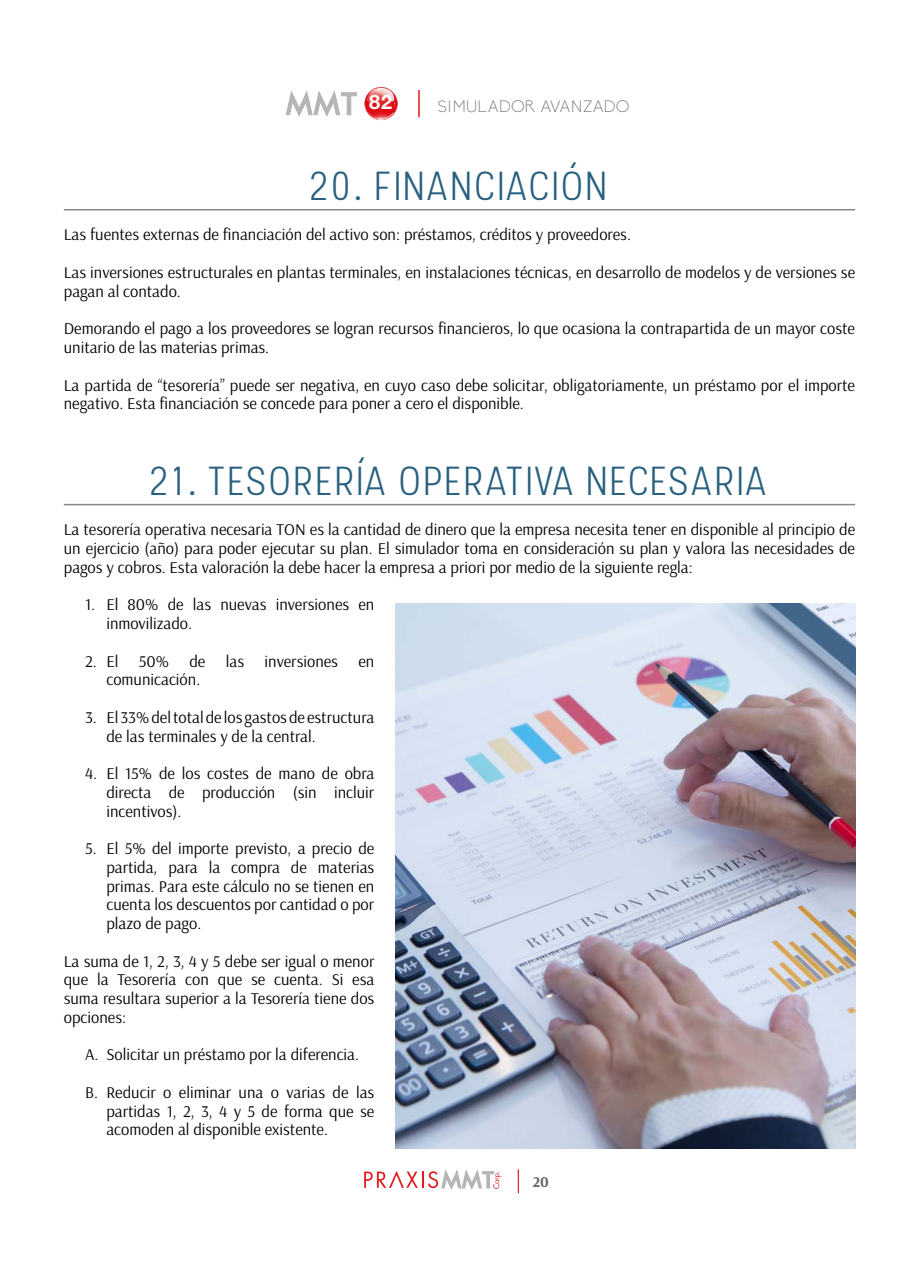
<style>
.page{position:relative;width:919px;height:1263px;background:#fff}
.page>*{position:absolute;margin:0;border:0;box-sizing:border-box;transform-origin:0 0}
.t1{font:300 40.5px "Stellar";letter-spacing:.02em;color:#28607f}
.t2{font:700 19.95px "Helvetica Neue";color:#fff}
.t3{font:16.5px/18.8px "Arsenal";color:#000}
.t4{font:300 16.2px "Biko";letter-spacing:.03em;color:#666}
.t5{font:700 15px "Arsenal";color:#666}
</style>
<div class="page">
<svg style="left:364px;top:1170px;width:137px;height:19px"></svg>
<svg style="left:517px;top:1169px;width:2px;height:24px"></svg>
<svg style="left:364px;top:87px;width:33px;height:34px"></svg>
<svg style="left:285px;top:91px;width:72px;height:26px"></svg>
<hr style="left:418px;top:90px;width:2px;height:27px;background:#e11c1d">
<hr style="left:64px;top:209px;width:791px;height:1px;background:#878787">
<hr style="left:64px;top:504px;width:791px;height:1px;background:#878787">
<img style="left:395px;top:604px;width:460px;height:544px">
<p class="t2" style="left:369px;top:90px;width:25px">82</p>
<p class="t4" style="left:437px;top:97px;width:193px">SIMULADOR AVANZADO</p>
<h1 class="t1" style="left:310px;top:163px;width:300px">20. FINANCIACIÓN</h1>
<p class="t3" style="left:64px;top:226px;width:568px">Las fuentes externas de financiación del activo son: préstamos, créditos y proveedores.</p>
<p class="t3" style="left:64px;top:263px;width:792px">Las inversiones estructurales en plantas terminales, en instalaciones técnicas, en desarrollo de modelos y de versiones se pagan al contado.</p>
<p class="t3" style="left:64px;top:319px;width:792px">Demorando el pago a los proveedores se logran recursos financieros, lo que ocasiona la contrapartida de un mayor coste unitario de las materias primas.</p>
<p class="t3" style="left:64px;top:376px;width:792px">La partida de “tesorería” puede ser negativa, en cuyo caso debe solicitar, obligatoriamente, un préstamo por el importe negativo. Esta financiación se concede para poner a cero el disponible.</p>
<h1 class="t1" style="left:150px;top:458px;width:620px">21. TESORERÍA OPERATIVA NECESARIA</h1>
<p class="t3" style="left:64px;top:521px;width:792px;text-align:justify">La tesorería operativa necesaria TON es la cantidad de dinero que la empresa necesita tener en disponible al principio de un ejercicio (año) para poder ejecutar su plan. El simulador toma en consideración su plan y valora las necesidades de pagos y cobros. Esta valoración la debe hacer la empresa a priori por medio de la siguiente regla:</p>
<p class="t3" style="left:106px;top:596px;width:269px;text-indent:-21px">1. El 80% de las nuevas inversiones en inmovilizado.</p>
<p class="t3" style="left:106px;top:652px;width:269px;text-indent:-21px">2. El 50% de las inversiones en comunicación.</p>
<p class="t3" style="left:106px;top:708px;width:269px;text-indent:-21px">3. El 33% del total de los gastos de estructura de las terminales y de la central.</p>
<p class="t3" style="left:106px;top:764px;width:269px;text-align:justify;text-indent:-21px">4. El 15% de los costes de mano de obra directa de producción (sin incluir incentivos).</p>
<p class="t3" style="left:106px;top:839px;width:269px;text-align:justify;text-indent:-21px">5. El 5% del importe previsto, a precio de partida, para la compra de materias primas. Para este cálculo no se tienen en cuenta los descuentos por cantidad o por plazo de pago.</p>
<p class="t3" style="left:64px;top:952px;width:312px;text-align:justify">La suma de 1, 2, 3, 4 y 5 debe ser igual o menor que la Tesorería con que se cuenta. Si esa suma resultara superior a la Tesorería tiene dos opciones:</p>
<p class="t3" style="left:85px;top:1045px;width:275px">A. Solicitar un préstamo por la diferencia.</p>
<p class="t3" style="left:106px;top:1083px;width:269px;text-align:justify;text-indent:-21px">B. Reducir o eliminar una o varias de las partidas 1, 2, 3, 4 y 5 de forma que se acomoden al disponible existente.</p>
<p class="t5" style="left:532px;top:1173px;width:18px">20</p>
</div>
